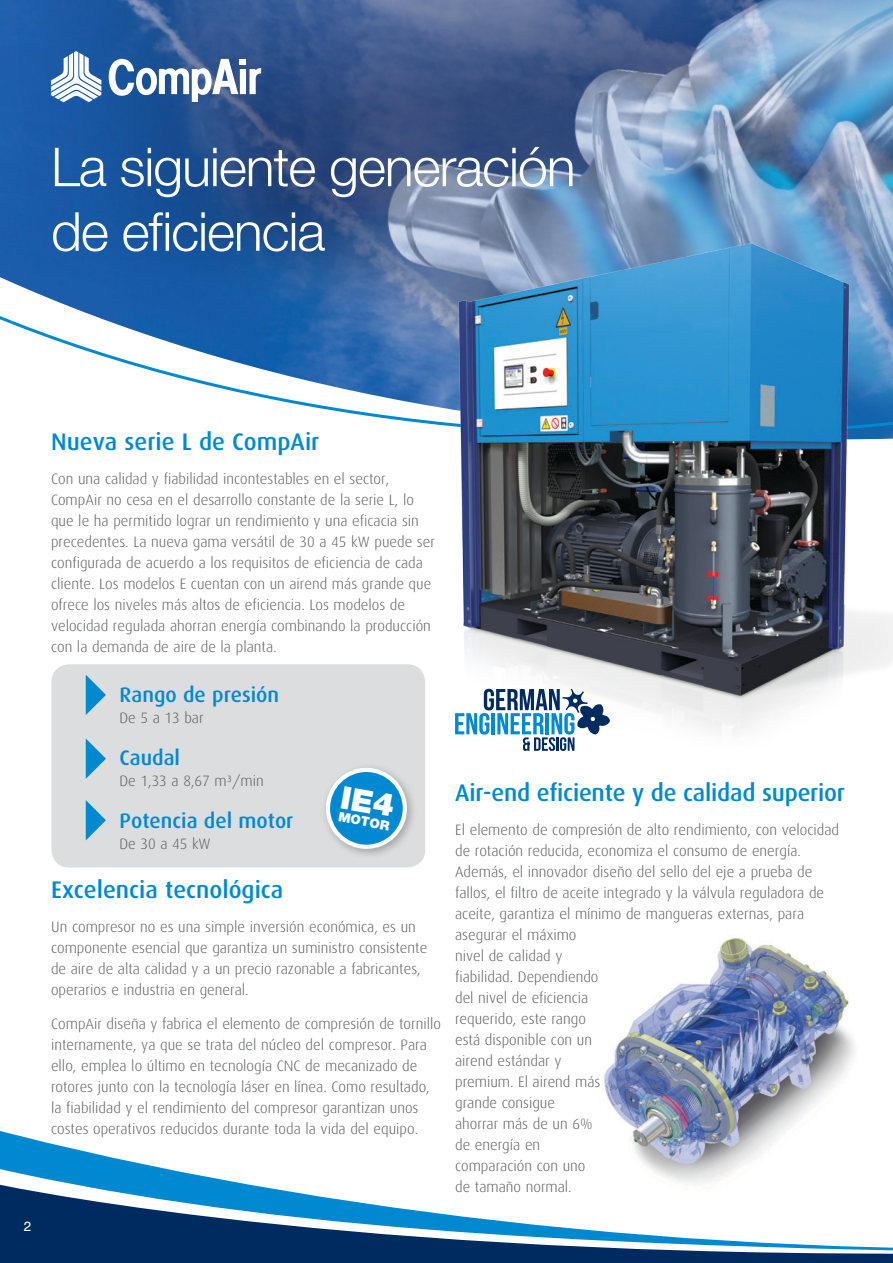
<style>
.page{position:relative;width:893px;height:1263px;background:#fff}
.page>*{position:absolute;margin:0;border:0;box-sizing:border-box;transform-origin:0 0}
.t1{font:300 53.85px/64.5px "Helvetica Neue";letter-spacing:-.02em;color:#fff}
.t2{font:500 24px "Dax";color:#0089d0}
.t3{font:500 21px "Dax";color:#0089d0}
.t4{font:300 15px/21px "Dax";color:#58595b}
.t5{font:13.5px "Swiss 721 BT";color:#fff}
.t6{font:900 13.2px "Helvetica Neue LT Std";color:#fff}
</style>
<div class="page">
<svg style="left:0;top:664px;width:893px;height:599px"></svg>
<img style="left:0;top:0;width:893px;height:427px">
<svg style="left:109px;top:59px;width:152px;height:43px"></svg>
<svg style="left:51px;top:51px;width:50px;height:51px"></svg>
<img style="left:452px;top:241px;width:441px;height:535px">
<div style="left:51px;top:664px;width:374px;height:203px;background:#dcddde;border-radius:18px"></div>
<svg style="left:86px;top:739px;width:20px;height:40px"></svg>
<svg style="left:86px;top:675px;width:20px;height:40px"></svg>
<svg style="left:86px;top:800px;width:20px;height:40px"></svg>
<div style="left:321px;top:763px;width:97px;height:97px;background:#231f20;opacity:.3"></div>
<div style="left:328px;top:770px;width:77px;height:77px;background:#0089d0;border-radius:50%"></div>
<div style="left:326px;top:768px;width:81px;height:81px;border:4px solid #fff;border-radius:50%"></div>
<svg style="left:455px;top:689px;width:155px;height:62px"></svg>
<h1 class="t1" style="left:51px;top:131px;width:526px">La siguiente generación de eficiencia</h1>
<p class="t5" style="left:24px;top:1218px;width:9px">2</p>
<h2 class="t2" style="left:51px;top:428px;width:270px">Nueva serie L de CompAir</h2>
<p class="t4" style="left:51px;top:468px;width:385px">Con una calidad y fiabilidad incontestables en el sector, CompAir no cesa en el desarrollo constante de la serie L, lo que le ha permitido lograr un rendimiento y una eficacia sin precedentes. La nueva gama versátil de 30 a 45 kW puede ser configurada de acuerdo a los requisitos de eficiencia de cada cliente. Los modelos E cuentan con un airend más grande que ofrece los niveles más altos de eficiencia. Los modelos de velocidad regulada ahorran energía combinando la producción con la demanda de aire de la planta.</p>
<h3 class="t3" style="left:120px;top:683px;width:161px">Rango de presión</h3>
<p class="t4" style="left:119px;top:707px;width:86px">De 5 a 13 bar</p>
<h3 class="t3" style="left:120px;top:746px;width:62px">Caudal</h3>
<p class="t4" style="left:119px;top:770px;width:146px">De 1,33 a 8,67 m³/min</p>
<h3 class="t3" style="left:120px;top:809px;width:175px">Potencia del motor</h3>
<p class="t4" style="left:119px;top:834px;width:93px">De 30 a 45 kW</p>
<p class="t6" style="left:340px;top:809px;width:53px;rotate:10deg">MOTOR</p>
<h2 class="t2" style="left:51px;top:876px;width:234px">Excelencia tecnológica</h2>
<p class="t4" style="left:51px;top:916px;width:378px">Un compresor no es una simple inversión económica, es un componente esencial que garantiza un suministro consistente de aire de alta calidad y a un precio razonable a fabricantes, operarios e industria en general.</p>
<p class="t4" style="left:51px;top:1013px;width:391px">CompAir diseña y fabrica el elemento de compresión de tornillo internamente, ya que se trata del núcleo del compresor. Para ello, emplea lo último en tecnología CNC de mecanizado de rotores junto con la tecnología láser en línea. Como resultado, la fiabilidad y el rendimiento del compresor garantizan unos costes operativos reducidos durante toda la vida del equipo.</p>
<h2 class="t2" style="left:455px;top:779px;width:391px">Air-end eficiente y de calidad superior</h2>
<p class="t4" style="left:455px;top:819px;width:385px">El elemento de compresión de alto rendimiento, con velocidad de rotación reducida, economiza el consumo de energía.<br>Además, el innovador diseño del sello del eje a prueba de fallos, el filtro de aceite integrado y la válvula reguladora de aceite, garantiza el mínimo de mangueras externas, para asegurar el máximo<br>nivel de calidad y<br>fiabilidad. Dependiendo<br>del nivel de eficiencia<br>requerido, este rango<br>está disponible con un<br>airend estándar y<br>premium. El airend más<br>grande consigue<br>ahorrar más de un 6%<br>de energía en<br>comparación con uno<br>de tamaño normal.</p>
</div>
